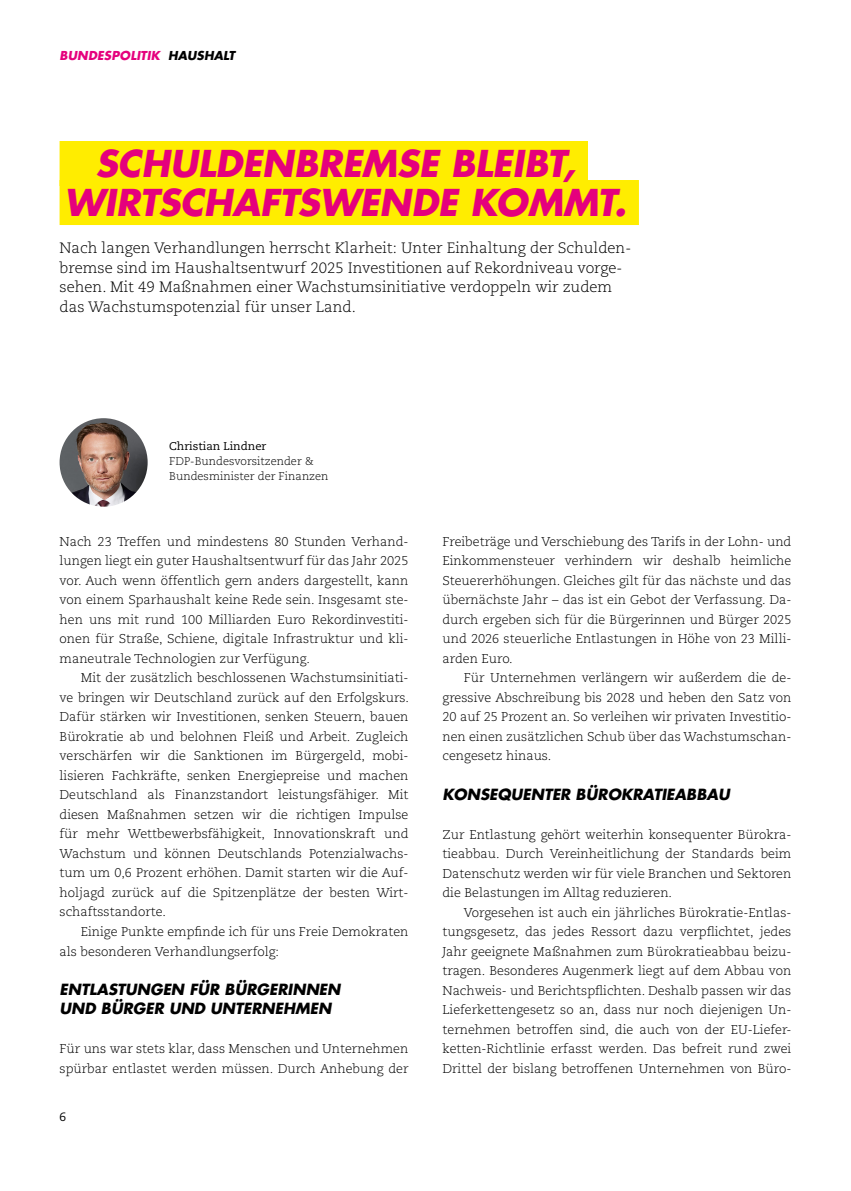
<style>
.page{position:relative;width:851px;height:1191px;background:#fff}
.page>*{position:absolute;margin:0;border:0;box-sizing:border-box;transform-origin:0 0}
.t1{font:italic 700 36px/39px "Futura LT Pro";letter-spacing:-.005em;color:#e5007d;text-align:center}
.t2{font:300 15px/19.5px "Caecilia LT Std";color:#000}
.t3{font:italic 700 15px/19.5px "Futura LT Pro";color:#000}
.t4{font:300 12.75px/19.5px "Caecilia LT Std";color:#000;text-align:justify}
.t5{font:italic 700 12px "Futura LT Pro";letter-spacing:.005em;color:#e5007d}
.t6{font:12px "Caecilia LT Std";color:#000}
.t7{font:300 11.25px/15px "Caecilia LT Std";color:#000}
.t8{font:11.25px "Caecilia LT Std";color:#000}
.s1{color:#000}
</style>
<div class="page">
<div style="left:60px;top:141px;width:528px;height:45px;background:#ffed00"></div>
<div style="left:60px;top:180px;width:578px;height:45px;background:#ffed00"></div>
<img style="left:60px;top:418px;width:88px;height:88px;border-radius:44px">
<p class="t5" style="left:60px;top:46px;width:177px">BUNDESPOLITIK <span class="s1">HAUSHALT</span></p>
<h1 class="t1" style="left:64px;top:143px;width:564px">SCHULDENBREMSE BLEIBT,<br>WIRTSCHAFTSWENDE KOMMT.</h1>
<p class="t2" style="left:60px;top:239px;width:573px">Nach langen Verhandlungen herrscht Klarheit: Unter Einhaltung der Schulden&shy;bremse sind im Haushaltsentwurf 2025 Investitionen auf Rekordniveau vorge&shy;sehen. Mit 49 Maßnahmen einer Wachstumsinitiative verdoppeln wir zudem das Wachstumspotenzial für unser Land.</p>
<p class="t8" style="left:169px;top:439px;width:99px">Christian Lindner</p>
<p class="t7" style="left:169px;top:454px;width:161px">FDP-Bundesvorsitzender &amp;<br>Bundesminister der Finanzen</p>
<p class="t4" style="left:60px;top:532px;width:350px">Nach 23 Treffen und mindestens 80 Stunden Verhand&shy;lungen liegt ein guter Haushaltsentwurf für das Jahr 2025 vor. Auch wenn öffentlich gern anders dargestellt, kann von einem Sparhaushalt keine Rede sein. Insgesamt ste&shy;hen uns mit rund 100 Milliarden Euro Rekordinvestiti&shy;onen für Straße, Schiene, digitale Infrastruktur und kli&shy;maneutrale Technologien zur Verfügung.</p>
<p class="t4" style="left:60px;top:668px;width:351px;text-indent:21px">Mit der zusätzlich beschlossenen Wachstumsinitiati&shy;ve bringen wir Deutschland zurück auf den Erfolgskurs.<br>Dafür stärken wir Investitionen, senken Steuern, bauen Bürokratie ab und belohnen Fleiß und Arbeit. Zugleich verschärfen wir die Sanktionen im Bürgergeld, mobi&shy;lisieren Fachkräfte, senken Energiepreise und machen Deutschland als Finanzstandort leistungsfähiger. Mit diesen Maßnahmen setzen wir die richtigen Impulse für mehr Wettbewerbsfähigkeit, Innovationskraft und Wachstum und können Deutschlands Potenzialwachs&shy;tum um 0,6 Prozent erhöhen. Damit starten wir die Auf&shy;holjagd zurück auf die Spitzenplätze der besten Wirt&shy;schaftsstandorte.</p>
<p class="t4" style="left:60px;top:922px;width:350px;text-indent:21px">Einige Punkte empfinde ich für uns Freie Demokraten als besonderen Verhandlungserfolg:</p>
<p class="t3" style="left:60px;top:978px;width:282px">ENTLASTUNGEN FÜR BÜRGERINNEN<br>UND BÜRGER UND UNTERNEHMEN</p>
<p class="t4" style="left:60px;top:1039px;width:350px">Für uns war stets klar, dass Menschen und Unternehmen spürbar entlastet werden müssen. Durch Anhebung der</p>
<p class="t6" style="left:60px;top:1110px;width:8px">6</p>
<p class="t4" style="left:442px;top:532px;width:350px">Freibeträge und Verschiebung des Tarifs in der Lohn- und Einkommensteuer verhindern wir deshalb heimliche Steuererhöhungen. Gleiches gilt für das nächste und das übernächste Jahr – das ist ein Gebot der Verfassung. Da&shy;durch ergeben sich für die Bürgerinnen und Bürger 2025 und 2026 steuerliche Entlastungen in Höhe von 23 Milli&shy;arden Euro.</p>
<p class="t4" style="left:442px;top:668px;width:350px;text-indent:21px">Für Unternehmen verlängern wir außerdem die de&shy;gressive Abschreibung bis 2028 und heben den Satz von 20 auf 25 Prozent an. So verleihen wir privaten Investitio&shy;nen einen zusätzlichen Schub über das Wachstumschan&shy;cengesetz hinaus.</p>
<p class="t3" style="left:442px;top:783px;width:289px">KONSEQUENTER BÜROKRATIEABBAU</p>
<p class="t4" style="left:442px;top:824px;width:350px">Zur Entlastung gehört weiterhin konsequenter Bürokra&shy;tieabbau. Durch Vereinheitlichung der Standards beim Datenschutz werden wir für viele Branchen und Sektoren die Belastungen im Alltag reduzieren.</p>
<p class="t4" style="left:442px;top:902px;width:350px;text-indent:21px">Vorgesehen ist auch ein jährliches Bürokratie-Entlas&shy;tungsgesetz, das jedes Ressort dazu verpflichtet, jedes Jahr geeignete Maßnahmen zum Bürokratieabbau beizu&shy;tragen. Besonderes Augenmerk liegt auf dem Abbau von Nachweis- und Berichtspflichten. Deshalb passen wir das Lieferkettengesetz so an, dass nur noch diejenigen Un&shy;ternehmen betroffen sind, die auch von der EU-Liefer&shy;ketten-Richtlinie erfasst werden. Das befreit rund zwei Drittel der bislang betroffenen Unternehmen von Büro-</p>
</div>
